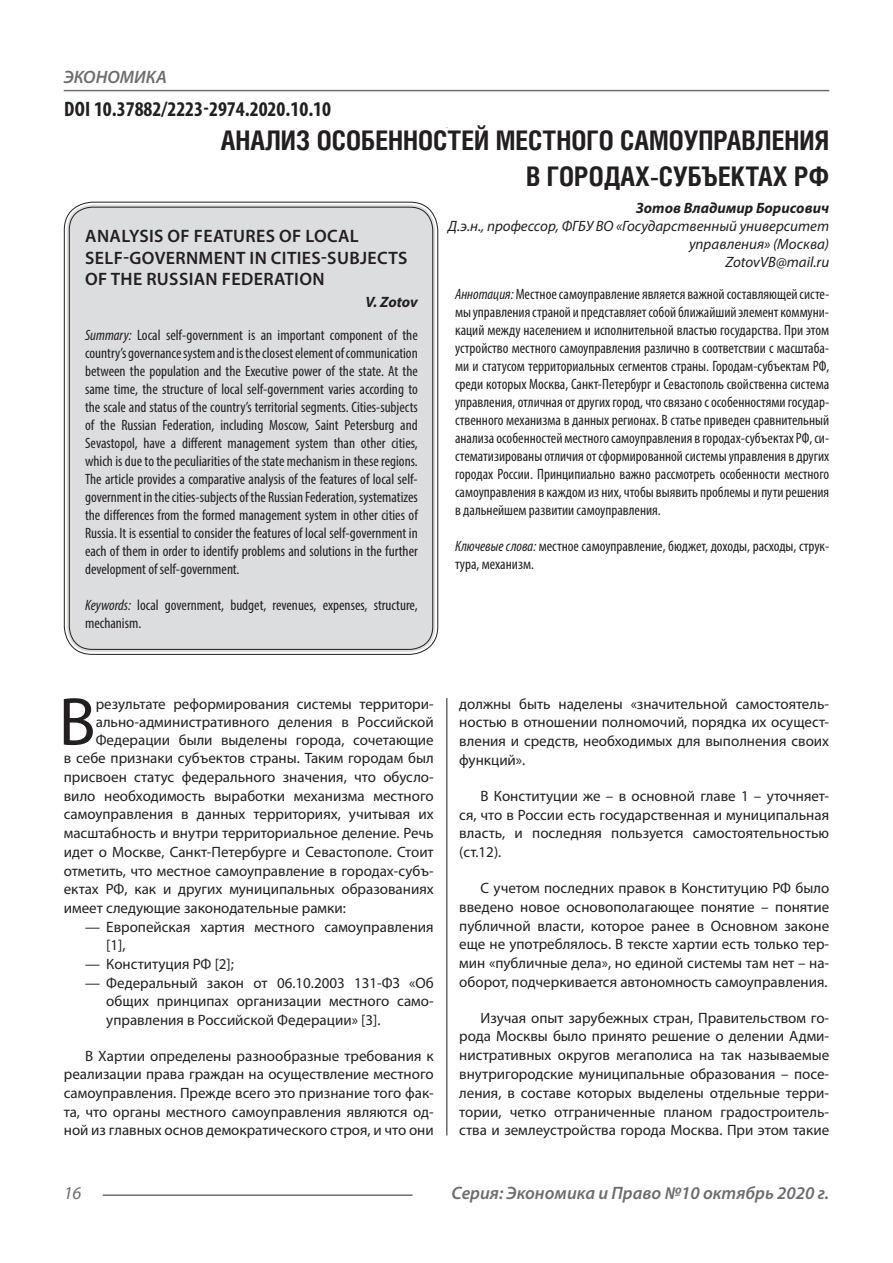
<style>
.page{position:relative;width:893px;height:1263px;background:#fff}
.page>*{position:absolute;margin:0;border:0;box-sizing:border-box;transform-origin:0 0}
.Статья_текст_первый{font:68.4px "Myriad Pro";color:#231f20}
.Статья_название{font:700 27px/36px "Helios Cond C";color:#231f20;text-align:right}
.ДОИ{font:700 condensed 21px "Myriad Pro";color:#231f20}
.Статья_название_англ{font:600 18px/21.6px "Myriad Pro";letter-spacing:.02em;color:#231f20}
.t1{font:italic 600 18px "Myriad Pro";color:#6c6d70}
.t2{font:italic 18px "Myriad Pro";color:#6c6d70}
.Статья_текст{font:15px/18.8px "Myriad Pro";color:#231f20;text-align:justify}
.Статья_аннотация_анг{font:condensed 15px/18px "Myriad Pro";color:#231f20;text-align:justify}
.Статья_аннотация_тек{font:condensed 15px/18px "Myriad Pro";color:#231f20;text-align:justify}
.Статья_текст_первый-2{font:15px "Myriad Pro";color:#231f20}
.Статья_автор_инфо{font:italic 15px/18px "Myriad Pro";color:#231f20;text-align:right}
.Статья_автор_инфо-2{font:italic 700 15px "Myriad Pro";color:#231f20}
.Статья_автор_англ{font:italic 700 15px "Myriad Pro";letter-spacing:-.005em;color:#231f20}
.s1{font-style:italic}
</style>
<div class="page">
<hr style="left:446px;top:128px;width:1px;height:1007px;background:#231f20">
<hr style="left:103px;top:1194px;width:309px;height:2px;background:#6c6d70">
<hr style="left:64px;top:90px;width:765px;height:1px;background:#6c6d70">
<div style="left:67px;top:205px;width:368px;height:447px;background:#dcdddf;border-radius:26px"></div>
<p class="t1" style="left:64px;top:66px;width:105px">ЭКОНОМИКА</p>
<p class="ДОИ" style="left:64px;top:96px;width:269px">DOI 10.37882/2223-2974.2020.10.10</p>
<p class="Статья_название" style="left:221px;top:121px;width:610px">АНАЛИЗ ОСОБЕННОСТЕЙ МЕСТНОГО САМОУПРАВЛЕНИЯ<br>В ГОРОДАХ-СУБЪЕКТАХ РФ</p>
<p class="Статья_автор_инфо-2" style="left:636px;top:198px;width:195px">Зотов Владимир Борисович</p>
<p class="Статья_автор_инфо" style="left:448px;top:217px;width:382px">Д.э.н., профессор, ФГБУ ВО «Государственный университет управления» (Москва)</p>
<p class="Статья_автор_инфо" style="left:725px;top:253px;width:105px">ZotovVB@mail.ru</p>
<p class="Статья_аннотация_тек" style="left:455px;top:285px;width:376px"><span class="s1">Аннотация:</span> Местное самоуправление является важной составляющей систе&shy;мы управления страной и представляет собой ближайший элемент коммуни&shy;каций между населением и исполнительной властью государства. При этом устройство местного самоуправления различно в соответствии с масштаба&shy;ми и статусом территориальных сегментов страны. Городам-субъектам РФ, среди которых Москва, Санкт-Петербург и Севастополь свойственна система управления, отличная от других город, что связано с особенностями государ&shy;ственного механизма в данных регионах. В статье приведен сравнительный анализа особенностей местного самоуправления в городах-субъектах РФ, си&shy;стематизированы отличия от сформированной системы управления в других городах России. Принципиально важно рассмотреть особенности местного самоуправления в каждом из них, чтобы выявить проблемы и пути решения в дальнейшем развитии самоуправления.</p>
<p class="Статья_аннотация_тек" style="left:455px;top:537px;width:376px"><span class="s1">Ключевые слова:</span> местное самоуправление, бюджет, доходы, расходы, струк&shy;тура, механизм.</p>
<p class="Статья_название_англ" style="left:85px;top:225px;width:324px">ANALYSIS OF FEATURES OF LOCAL<br>SELF-GOVERNMENT IN CITIES-SUBJECTS<br>OF THE RUSSIAN FEDERATION</p>
<p class="Статья_автор_англ" style="left:365px;top:292px;width:54px">V. Zotov</p>
<p class="Статья_аннотация_анг" style="left:85px;top:326px;width:334px"><span class="s1">Summary:</span> Local self-government is an important component of the country’s governance system and is the closest element of communication between the population and the Executive power of the state. At the same time, the structure of local self-government varies according to the scale and status of the country’s territorial segments. Cities-subjects of the Russian Federation, including Moscow, Saint Petersburg and Sevastopol, have a different management system than other cities, which is due to the peculiarities of the state mechanism in these regions.<br>The article provides a comparative analysis of the features of local self&shy;government in the cities-subjects of the Russian Federation, systematizes the differences from the formed management system in other cities of Russia. It is essential to consider the features of local self-government in each of them in order to identify problems and solutions in the further development of self-government.</p>
<p class="Статья_аннотация_анг" style="left:85px;top:596px;width:334px"><span class="s1">Keywords:</span> local government, budget, revenues, expenses, structure, mechanism.</p>
<p class="Статья_текст_первый" style="left:59px;top:679px;width:39px">В</p>
<p class="Статья_текст_первый-2" style="left:96px;top:694px;width:340px">результате реформирования системы территори-</p>
<p class="Статья_текст_первый-2" style="left:96px;top:712px;width:340px">ально-административного деления в Российской</p>
<p class="Статья_текст_первый-2" style="left:96px;top:730px;width:340px">Федерации были выделены города, сочетающие</p>
<p class="Статья_текст_первый-2" style="left:64px;top:749px;width:371px">в себе признаки субъектов страны. Таким городам был</p>
<p class="Статья_текст_первый-2" style="left:64px;top:768px;width:371px">присвоен статус федерального значения, что обусло-</p>
<p class="Статья_текст_первый-2" style="left:64px;top:786px;width:371px">вило необходимость выработки механизма местного</p>
<p class="Статья_текст_первый-2" style="left:64px;top:805px;width:371px">самоуправления в данных территориях, учитывая их</p>
<p class="Статья_текст_первый-2" style="left:64px;top:824px;width:371px">масштабность и внутри территориальное деление. Речь</p>
<p class="Статья_текст_первый-2" style="left:64px;top:842px;width:371px">идет о Москве, Санкт-Петербурге и Севастополе. Стоит</p>
<p class="Статья_текст_первый-2" style="left:64px;top:861px;width:371px">отметить, что местное самоуправление в городах-субъ-</p>
<p class="Статья_текст_первый-2" style="left:64px;top:880px;width:371px">ектах РФ, как и других муниципальных образованиях</p>
<p class="Статья_текст_первый-2" style="left:64px;top:899px;width:283px">имеет следующие законодательные рамки:</p>
<p class="Статья_текст" style="left:106px;top:917px;width:329px;text-indent:-21px">— Европейская хартия местного самоуправления [1],</p>
<p class="Статья_текст" style="left:85px;top:954px;width:150px">— Конституция РФ [2];</p>
<p class="Статья_текст" style="left:106px;top:973px;width:329px;text-indent:-21px">— Федеральный закон от 06.10.2003 131-ФЗ «Об общих принципах организации местного само&shy;управления в Российской Федерации» [3].</p>
<p class="Статья_текст" style="left:64px;top:1046px;width:371px;text-indent:21px">В Хартии определены разнообразные требования к реализации права граждан на осуществление местного самоуправления. Прежде всего это признание того фак&shy;та, что органы местного самоуправления являются од&shy;ной из главных основ демократического строя, и что они</p>
<p class="Статья_текст" style="left:459px;top:694px;width:371px">должны быть наделены «значительной самостоятель&shy;ностью в отношении полномочий, порядка их осущест&shy;вления и средств, необходимых для выполнения своих функций».</p>
<p class="Статья_текст" style="left:459px;top:786px;width:371px;text-indent:21px">В Конституции же – в основной главе 1 – уточняет&shy;ся, что в России есть государственная и муниципальная власть, и последняя пользуется самостоятельностью (ст.12).</p>
<p class="Статья_текст" style="left:459px;top:878px;width:371px;text-indent:21px">С учетом последних правок в Конституцию РФ было введено новое основополагающее понятие – понятие публичной власти, которое ранее в Основном законе еще не употреблялось. В тексте хартии есть только тер&shy;мин «публичные дела», но единой системы там нет – на&shy;оборот, подчеркивается автономность самоуправления.</p>
<p class="Статья_текст" style="left:459px;top:1008px;width:371px;text-indent:21px">Изучая опыт зарубежных стран, Правительством го&shy;рода Москвы было принято решение о делении Адми&shy;нистративных округов мегаполиса на так называемые внутригородские муниципальные образования – посе&shy;ления, в составе которых выделены отдельные терри&shy;тории, четко отграниченные планом градостроитель&shy;ства и землеустройства города Москва. При этом такие</p>
<p class="t2" style="left:64px;top:1182px;width:19px">16</p>
<p class="t1" style="left:451px;top:1182px;width:379px">Серия: Экономика и Право №10 октябрь 2020 г.</p>
</div>
